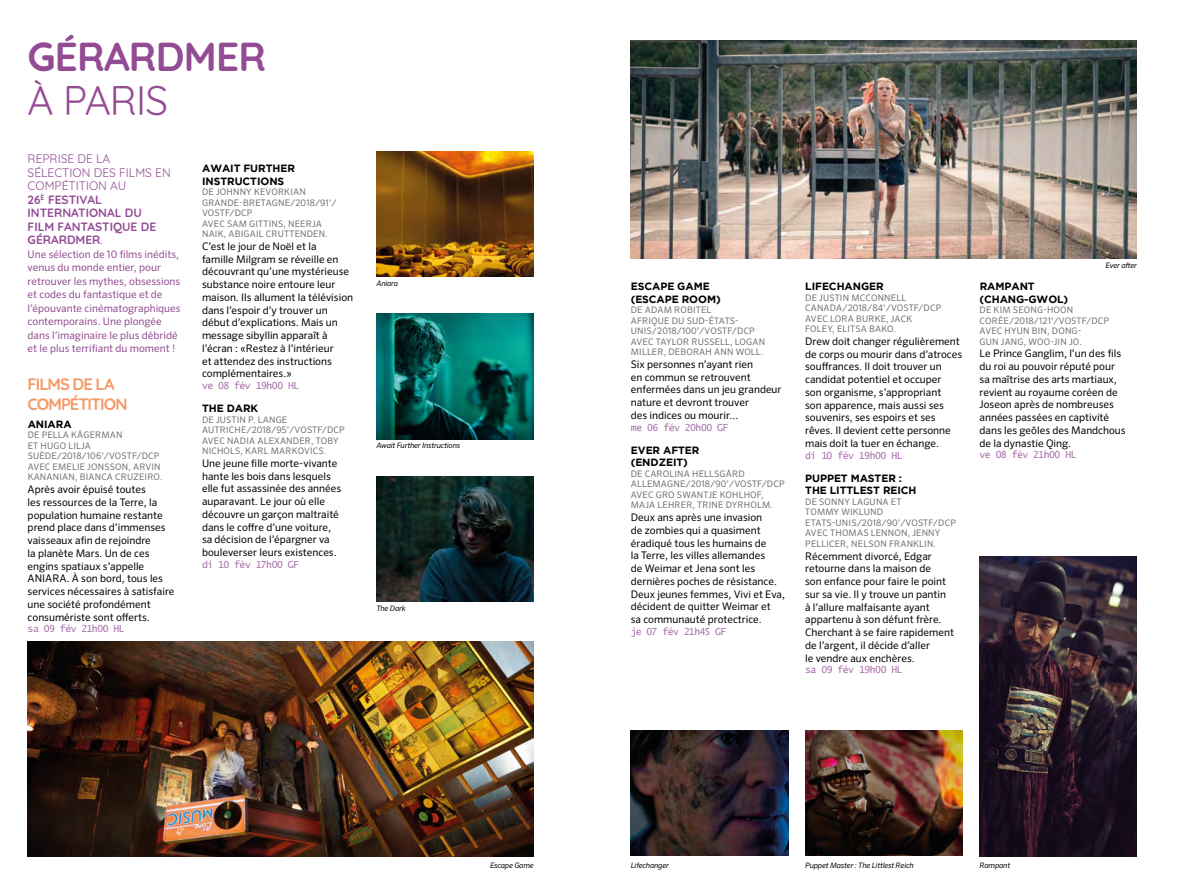
<style>
.page{position:relative;width:1191px;height:893px;background:#fff}
.page>*{position:absolute;margin:0;border:0;box-sizing:border-box;transform-origin:0 0}
.t1{font:700 40.35px "Quicksand";letter-spacing:-.02em;color:#934b93}
.t2{font:40.35px "Quicksand";letter-spacing:-.02em;color:#934b93}
.t3{font:700 16.5px/19.8px "Quicksand";letter-spacing:-.055em;color:#f49a68}
.t4{font:700 12px/13.5px "Quicksand";color:#934b93}
.t5{font:10.5px/12.8px "Sero Pro";color:#000}
.t6{font:10.5px/13.5px "Sero Pro";color:#934b93}
.t7{font:700 10.5px/12.6px "Gotham";letter-spacing:-.005em;color:#000}
.t8{font:9.75px "Lucida Sans Typewriter";letter-spacing:-.05em;color:#a76fa9}
.t9{font:9px/10.5px "Sero Pro";letter-spacing:.02em;color:#706f6f}
.t10{font:italic 7.5px "Sero Pro";letter-spacing:-.02em;color:#000}
.s1{font-weight:400}
</style>
<div class="page">
<img style="left:376px;top:151px;width:158px;height:125px">
<img style="left:376px;top:314px;width:158px;height:125px">
<img style="left:376px;top:477px;width:158px;height:125px">
<img style="left:979px;top:556px;width:158px;height:300px">
<img style="left:805px;top:730px;width:157px;height:126px">
<img style="left:631px;top:730px;width:157px;height:126px">
<img style="left:28px;top:641px;width:506px;height:215px">
<img style="left:631px;top:40px;width:506px;height:219px">
<h1 class="t1" style="left:28px;top:23px;width:240px">GÉRARDMER</h1>
<h1 class="t2" style="left:28px;top:70px;width:142px">À PARIS</h1>
<p class="t4" style="left:28px;top:151px;width:145px"><span class="s1">REPRISE DE LA<br>SÉLECTION DES FILMS EN<br>COMPÉTITION AU<br></span>26<sup>È</sup> FESTIVAL<br>INTERNATIONAL DU<br>FILM FANTASTIQUE DE<br>GÉRARDMER<span class="s1">.</span></p>
<p class="t6" style="left:28px;top:247px;width:155px">Une sélection de 10 films inédits, venus du monde entier, pour retrouver les mythes, obsessions et codes du fantastique et de l’épouvante cinématographiques contemporains. Une plongée dans l’imaginaire le plus débridé et le plus terrifiant du moment !</p>
<h2 class="t3" style="left:28px;top:373px;width:101px">FILMS DE LA<br>COMPÉTITION</h2>
<p class="t7" style="left:28px;top:417px;width:45px">ANIARA</p>
<p class="t9" style="left:28px;top:430px;width:136px">DE PELLA KÅGERMAN<br>ET HUGO LILJA<br>SUÈDE/2018/106’/VOSTF/DCP<br>AVEC EMELIE JONSSON, ARVIN<br>KANANIAN, BIANCA CRUZEIRO.</p>
<p class="t5" style="left:28px;top:483px;width:148px">Après avoir épuisé toutes<br>les ressources de la Terre, la population humaine restante prend place dans d’immenses vaisseaux afin de rejoindre<br>la planète Mars. Un de ces engins spatiaux s’appelle<br>ANIARA. À son bord, tous les services nécessaires à satisfaire une société profondément consumériste sont offerts.</p>
<p class="t8" style="left:28px;top:623px;width:99px">sa 09 fév 21h00 HL</p>
<p class="t7" style="left:202px;top:162px;width:94px">AWAIT FURTHER<br>INSTRUCTIONS</p>
<p class="t9" style="left:202px;top:186px;width:136px">DE JOHNNY KEVORKIAN<br>GRANDE-BRETAGNE/2018/91’/<br>VOSTF/DCP<br>AVEC SAM GITTINS, NEERJA<br>NAIK, ABIGAIL CRUTTENDEN.</p>
<p class="t5" style="left:202px;top:240px;width:153px">C’est le jour de Noël et la<br>famille Milgram se réveille en découvrant qu’une mystérieuse substance noire entoure leur maison. Ils allument la télévision dans l’espoir d’y trouver un début d’explications. Mais un message sibyllin apparaît à l’écran : «Restez à l’intérieur<br>et attendez des instructions complémentaires.»</p>
<p class="t8" style="left:202px;top:380px;width:99px">ve 08 fév 19h00 HL</p>
<p class="t7" style="left:202px;top:402px;width:58px">THE DARK</p>
<p class="t9" style="left:202px;top:414px;width:144px">DE JUSTIN P. LANGE<br>AUTRICHE/2018/95’/VOSTF/DCP<br>AVEC NADIA ALEXANDER, TOBY<br>NICHOLS, KARL MARKOVICS.</p>
<p class="t5" style="left:202px;top:457px;width:141px">Une jeune fille morte-vivante hante les bois dans lesquels elle fut assassinée des années auparavant. Le jour où elle découvre un garçon maltraité dans le coffre d’une voiture, sa décision de l’épargner va bouleverser leurs existences.</p>
<p class="t8" style="left:202px;top:559px;width:98px">di 10 fév 17h00 GF</p>
<p class="t10" style="left:376px;top:278px;width:23px">Aniara</p>
<p class="t10" style="left:376px;top:441px;width:85px">Await Further Instructions</p>
<p class="t10" style="left:376px;top:604px;width:31px">The Dark</p>
<p class="t7" style="left:631px;top:280px;width:91px">ESCAPE GAME (ESCAPE ROOM)</p>
<p class="t9" style="left:631px;top:305px;width:136px">DE ADAM ROBITEL<br>AFRIQUE DU SUD-ÉTATS-<br>UNIS/2018/100’/VOSTF/DCP<br>AVEC TAYLOR RUSSELL, LOGAN<br>MILLER, DEBORAH ANN WOLL.</p>
<p class="t5" style="left:631px;top:358px;width:152px">Six personnes n’ayant rien<br>en commun se retrouvent enfermées dans un jeu grandeur nature et devront trouver<br>des indices ou mourir...</p>
<p class="t8" style="left:631px;top:422px;width:99px">me 06 fév 20h00 GF</p>
<p class="t7" style="left:631px;top:443px;width:70px">EVER AFTER (ENDZEIT)</p>
<p class="t9" style="left:631px;top:468px;width:155px">DE CAROLINA HELLSGÅRD<br>ALLEMAGNE/2018/90’/VOSTF/DCP<br>AVEC GRO SWANTJE KOHLHOF,<br>MAJA LEHRER, TRINE DYRHOLM.</p>
<p class="t5" style="left:631px;top:511px;width:156px">Deux ans après une invasion<br>de zombies qui a quasiment éradiqué tous les humains de<br>la Terre, les villes allemandes<br>de Weimar et Jena sont les dernières poches de résistance.<br>Deux jeunes femmes, Vivi et Eva, décident de quitter Weimar et<br>sa communauté protectrice.</p>
<p class="t8" style="left:631px;top:626px;width:97px">je 07 fév 21h45 GF</p>
<p class="t7" style="left:805px;top:280px;width:80px">LIFECHANGER</p>
<p class="t9" style="left:805px;top:292px;width:138px">DE JUSTIN MCCONNELL<br>CANADA/2018/84’/VOSTF/DCP<br>AVEC LORA BURKE, JACK<br>FOLEY, ELITSA BAKO.</p>
<p class="t5" style="left:805px;top:335px;width:158px">Drew doit changer régulièrement de corps ou mourir dans d’atroces souffrances. Il doit trouver un candidat potentiel et occuper<br>son organisme, s’appropriant<br>son apparence, mais aussi ses souvenirs, ses espoirs et ses rêves. Il devient cette personne mais doit la tuer en échange.</p>
<p class="t8" style="left:805px;top:450px;width:99px">di 10 fév 19h00 HL</p>
<p class="t7" style="left:805px;top:471px;width:113px">PUPPET MASTER :<br>THE LITTLEST REICH</p>
<p class="t9" style="left:805px;top:496px;width:152px">DE SONNY LAGUNA ET<br>TOMMY WIKLUND<br>ETATS-UNIS/2018/90’/VOSTF/DCP<br>AVEC THOMAS LENNON, JENNY<br>PELLICER, NELSON FRANKLIN.</p>
<p class="t5" style="left:805px;top:549px;width:150px">Récemment divorcé, Edgar retourne dans la maison de<br>son enfance pour faire le point sur sa vie. Il y trouve un pantin à l’allure malfaisante ayant appartenu à son défunt frère.<br>Cherchant à se faire rapidement de l’argent, il décide d’aller<br>le vendre aux enchères.</p>
<p class="t8" style="left:805px;top:664px;width:99px">sa 09 fév 19h00 HL</p>
<p class="t10" style="left:1105px;top:261px;width:33px">Ever after</p>
<p class="t7" style="left:979px;top:280px;width:90px">RAMPANT (CHANG-GWOL)</p>
<p class="t9" style="left:979px;top:305px;width:131px">DE KIM SEONG-HOON<br>CORÉE/2018/121’/VOSTF/DCP<br>AVEC HYUN BIN, DONG-<br>GUN JANG, WOO-JIN JO.</p>
<p class="t5" style="left:979px;top:347px;width:148px">Le Prince Ganglim, l’un des fils du roi au pouvoir réputé pour sa maîtrise des arts martiaux, revient au royaume coréen de<br>Joseon après de nombreuses années passées en captivité dans les geôles des Mandchous de la dynastie Qing.</p>
<p class="t8" style="left:979px;top:449px;width:98px">ve 08 fév 21h00 HL</p>
<p class="t10" style="left:490px;top:861px;width:45px">Escape Game</p>
<p class="t10" style="left:631px;top:861px;width:40px">Lifechanger</p>
<p class="t10" style="left:805px;top:861px;width:110px">Puppet Master : The Littlest Reich</p>
<p class="t10" style="left:979px;top:861px;width:32px">Rampant</p>
</div>
